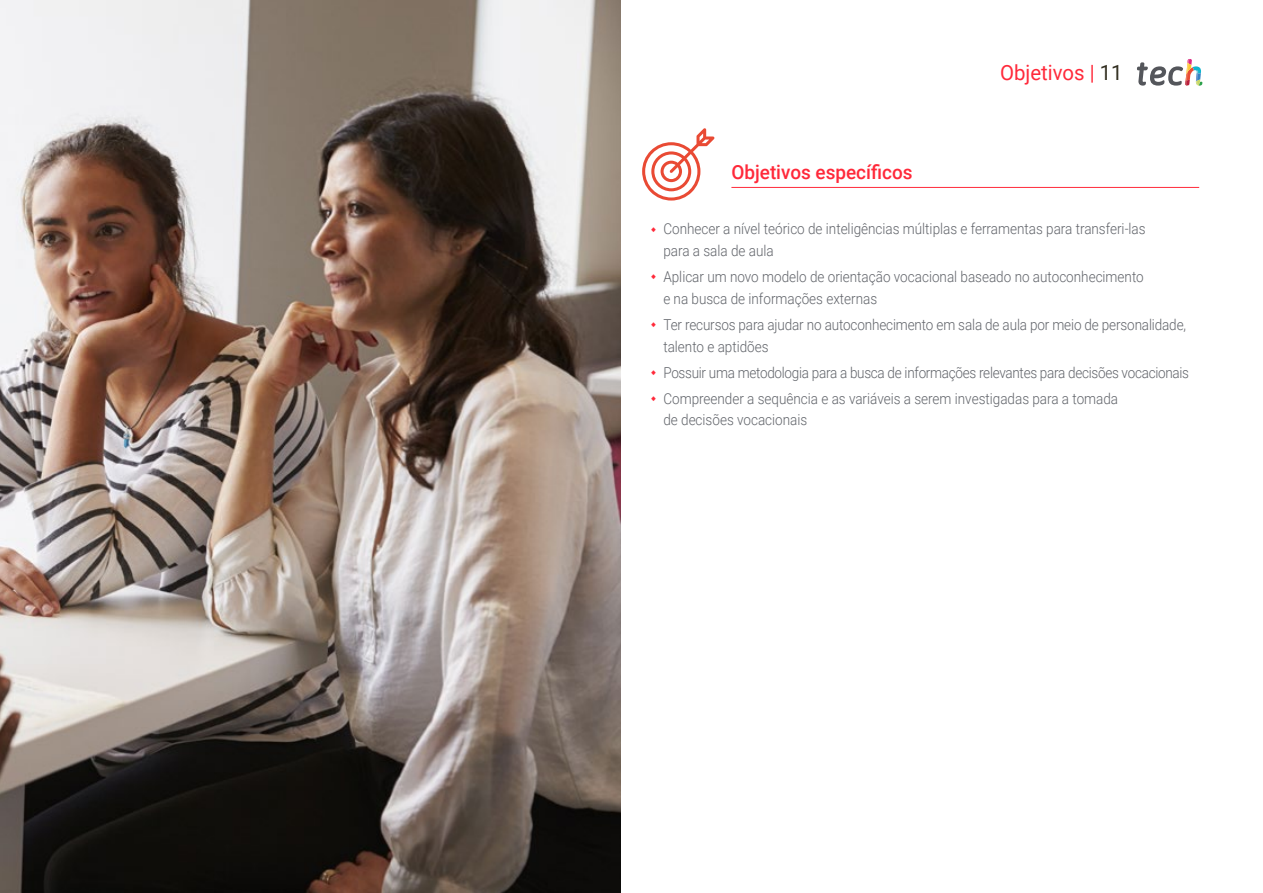
<style>
.page{position:relative;width:1263px;height:893px;background:#fff}
.page>*{position:absolute;margin:0;border:0;box-sizing:border-box;transform-origin:0 0}
.t1{font:21px "Roboto";color:#ff293a}
.t2{font:500 19.5px "Roboto";color:#ff293a}
.t3{font:300 15px/21.8px "Roboto";color:#61646a;scale:.9 1}
.t4{font:300 15px/26px "Roboto";letter-spacing:-.02em;color:#61646a;scale:.9 1}
.s1{color:#312e20}
</style>
<div class="page">
<hr style="left:731px;top:187px;width:468px;height:1px;background:#ff293a">
<svg style="left:642px;top:128px;width:72px;height:73px"></svg>
<img style="left:0;top:0;width:621px;height:893px">
<svg style="left:1137px;top:59px;width:65px;height:27px"></svg>
<h2 class="t2" style="left:731px;top:158px;width:183px">Objetivos específicos</h2>
<h1 class="t1" style="left:1000px;top:57px;width:124px">Objetivos | <span class="s1">11</span></h1>
<p class="t3" style="left:663px;top:218px;width:537px">Conhecer a nível teórico de inteligências múltiplas e ferramentas para transferi-las para a sala de aula</p>
<p class="t3" style="left:663px;top:265px;width:535px">Aplicar um novo modelo de orientação vocacional baseado no autoconhecimento e na busca de informações externas</p>
<p class="t3" style="left:663px;top:313px;width:582px">Ter recursos para ajudar no autoconhecimento em sala de aula por meio de personalidade, talento e aptidões</p>
<p class="t4" style="left:663px;top:359px;width:586px">Possuir uma metodologia para a busca de informações relevantes para decisões vocacionais<br>Compreender a sequência e as variáveis a serem investigadas para a tomada</p>
<p class="t3" style="left:663px;top:409px;width:161px">de decisões vocacionais</p>
</div>
